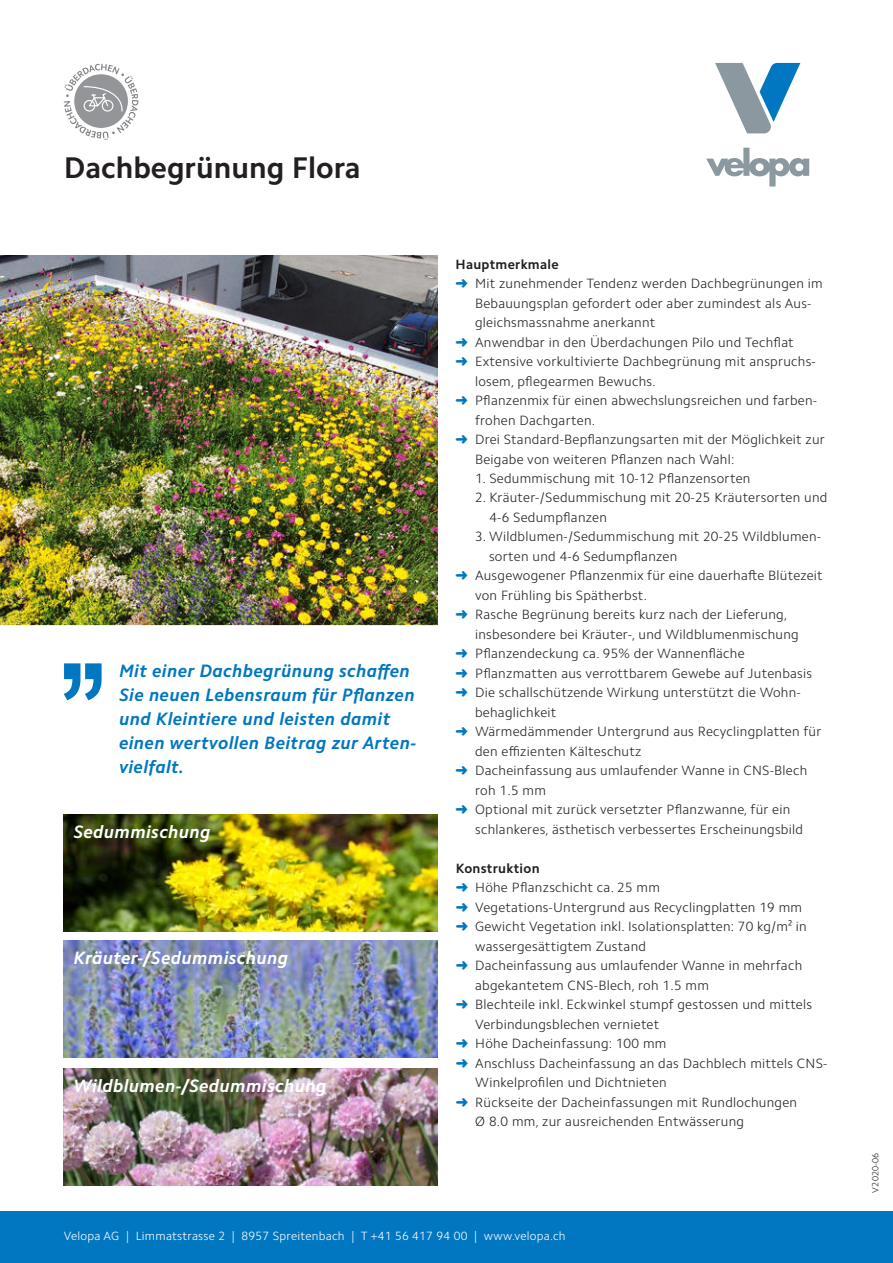
<style>
.page{position:relative;width:893px;height:1263px;background:#fff}
.page>*{position:absolute;margin:0;border:0;box-sizing:border-box;transform-origin:0 0}
.t1{font:700 30px "Camphor Std";color:#231f20}
.t2{font:italic 700 18px/24px "Camphor Std";letter-spacing:.02em;color:#0077c0}
.t3{font:italic 700 18px "Camphor Std";letter-spacing:.02em;color:#fff}
.t4{font:300 13.5px/19.5px "Camphor Std";letter-spacing:.02em;color:#231f20}
.t5{font:700 13.5px "Camphor Std";letter-spacing:.02em;color:#231f20}
.t6{font:300 12px "Camphor Std";letter-spacing:.02em;color:#fff}
.t7{font:300 9px "Camphor Std";letter-spacing:.02em;color:#231f20}
.s1{color:#0077c0}
</style>
<div class="page">
<img style="left:64px;top:814px;width:373px;height:117px">
<img style="left:64px;top:941px;width:373px;height:117px">
<img style="left:64px;top:1068px;width:373px;height:117px">
<div style="left:0;top:1212px;width:893px;height:51px;background:#0077c0"></div>
<svg style="left:715px;top:63px;width:85px;height:70px"></svg>
<svg style="left:706px;top:148px;width:103px;height:38px"></svg>
<svg style="left:64px;top:663px;width:38px;height:37px"></svg>
<img style="left:0;top:255px;width:437px;height:370px">
<svg style="left:64px;top:64px;width:74px;height:76px"></svg>
<h1 class="t1" style="left:64px;top:150px;width:298px">Dachbegrünung Flora</h1>
<h2 class="t2" style="left:119px;top:658px;width:298px">Mit einer Dachbegrünung schaffen<br>Sie neuen Lebensraum für Pflanzen und Kleintiere und leisten damit einen wertvollen Beitrag zur Arten&shy;vielfalt.</h2>
<h2 class="t3" style="left:73px;top:821px;width:139px">Sedummischung</h2>
<h2 class="t3" style="left:73px;top:947px;width:216px">Kräuter-/Sedummischung</h2>
<h2 class="t3" style="left:73px;top:1075px;width:254px">Wildblumen-/Sedummischung</h2>
<p class="t5" style="left:455px;top:256px;width:105px">Hauptmerkmale</p>
<p class="t4" style="left:455px;top:274px;width:369px"><span class="s1">➜</span> Mit zunehmender Tendenz werden Dachbegrünungen im</p>
<p class="t4" style="left:475px;top:293px;width:338px">Bebauungsplan gefordert oder aber zumindest als Aus-</p>
<p class="t4" style="left:475px;top:313px;width:182px">gleichsmassnahme anerkannt</p>
<p class="t4" style="left:455px;top:332px;width:340px"><span class="s1">➜</span> Anwendbar in den Überdachungen Pilo und Techflat</p>
<p class="t4" style="left:455px;top:352px;width:362px"><span class="s1">➜</span> Extensive vorkultivierte Dachbegrünung mit anspruchs-</p>
<p class="t4" style="left:475px;top:371px;width:182px">losem, pflegearmen Bewuchs.</p>
<p class="t4" style="left:455px;top:391px;width:363px"><span class="s1">➜</span> Pflanzenmix für einen abwechslungsreichen und farben-</p>
<p class="t4" style="left:475px;top:410px;width:122px">frohen Dachgarten.</p>
<p class="t4" style="left:456px;top:430px;width:371px"><span class="s1">➜</span> Drei Standard-Bepflanzungsarten mit der Möglichkeit zur</p>
<p class="t4" style="left:475px;top:449px;width:261px">Beigabe von weiteren Pflanzen nach Wahl:</p>
<p class="t4" style="left:475px;top:469px;width:277px">1. Sedummischung mit 10-12 Pflanzensorten</p>
<p class="t4" style="left:489px;top:488px;width:340px;text-indent:-14px">2. Kräuter-/Sedummischung mit 20-25 Kräutersorten und<br>4-6 Sedumpflanzen</p>
<p class="t4" style="left:475px;top:527px;width:348px">3. Wildblumen-/Sedummischung mit 20-25 Wildblumen-</p>
<p class="t4" style="left:489px;top:547px;width:190px">sorten und 4-6 Sedumpflanzen</p>
<p class="t4" style="left:456px;top:566px;width:369px"><span class="s1">➜</span> Ausgewogener Pflanzenmix für eine dauerhafte Blütezeit</p>
<p class="t4" style="left:475px;top:586px;width:174px">von Frühling bis Spätherbst.</p>
<p class="t4" style="left:456px;top:605px;width:333px"><span class="s1">➜</span> Rasche Begrünung bereits kurz nach der Lieferung,</p>
<p class="t4" style="left:475px;top:625px;width:325px">insbesondere bei Kräuter-, und Wildblumenmischung</p>
<p class="t4" style="left:456px;top:644px;width:291px"><span class="s1">➜</span> Pflanzendeckung ca. 95% der Wannenfläche</p>
<p class="t4" style="left:456px;top:664px;width:358px"><span class="s1">➜</span> Pflanzmatten aus verrottbarem Gewebe auf Jutenbasis</p>
<p class="t4" style="left:456px;top:683px;width:347px"><span class="s1">➜</span> Die schallschützende Wirkung unterstützt die Wohn-</p>
<p class="t4" style="left:475px;top:703px;width:83px">behaglichkeit</p>
<p class="t4" style="left:456px;top:722px;width:367px"><span class="s1">➜</span> Wärmedämmender Untergrund aus Recyclingplatten für</p>
<p class="t4" style="left:475px;top:742px;width:168px">den effizienten Kälteschutz</p>
<p class="t4" style="left:456px;top:761px;width:353px"><span class="s1">➜</span> Dacheinfassung aus umlaufender Wanne in CNS-Blech</p>
<p class="t4" style="left:475px;top:781px;width:72px">roh 1.5 mm</p>
<p class="t4" style="left:456px;top:800px;width:336px"><span class="s1">➜</span> Optional mit zurück versetzter Pflanzwanne, für ein</p>
<p class="t4" style="left:475px;top:819px;width:329px">schlankeres, ästhetisch verbessertes Erscheinungsbild</p>
<p class="t5" style="left:456px;top:860px;width:85px">Konstruktion</p>
<p class="t4" style="left:456px;top:878px;width:206px"><span class="s1">➜</span> Höhe Pflanzschicht ca. 25 mm</p>
<p class="t4" style="left:456px;top:897px;width:348px"><span class="s1">➜</span> Vegetations-Untergrund aus Recyclingplatten 19 mm</p>
<p class="t4" style="left:456px;top:917px;width:353px"><span class="s1">➜</span> Gewicht Vegetation inkl. Isolationsplatten: 70 kg/m² in</p>
<p class="t4" style="left:475px;top:936px;width:172px">wassergesättigtem Zustand</p>
<p class="t4" style="left:456px;top:956px;width:348px"><span class="s1">➜</span> Dacheinfassung aus umlaufender Wanne in mehrfach</p>
<p class="t4" style="left:475px;top:975px;width:235px">abgekantetem CNS-Blech, roh 1.5 mm</p>
<p class="t4" style="left:456px;top:995px;width:358px"><span class="s1">➜</span> Blechteile inkl. Eckwinkel stumpf gestossen und mittels</p>
<p class="t4" style="left:475px;top:1014px;width:185px">Verbindungsblechen vernietet</p>
<p class="t4" style="left:456px;top:1034px;width:212px"><span class="s1">➜</span> Höhe Dacheinfassung: 100 mm</p>
<p class="t4" style="left:456px;top:1053px;width:373px"><span class="s1">➜</span> Anschluss Dacheinfassung an das Dachblech mittels CNS-</p>
<p class="t4" style="left:475px;top:1073px;width:193px">Winkelprofilen und Dichtnieten</p>
<p class="t4" style="left:456px;top:1092px;width:343px"><span class="s1">➜</span> Rückseite der Dacheinfassungen mit Rundlochungen</p>
<p class="t4" style="left:475px;top:1112px;width:270px">Ø 8.0 mm, zur ausreichenden Entwässerung</p>
<p class="t6" style="left:64px;top:1229px;width:503px">Velopa AG | Limmatstrasse 2 | 8957 Spreitenbach | T +41 56 417 94 00 | www.velopa.ch</p>
<p class="t7" style="left:870px;top:1192px;width:42px;rotate:-90deg">V2020-06</p>
</div>
